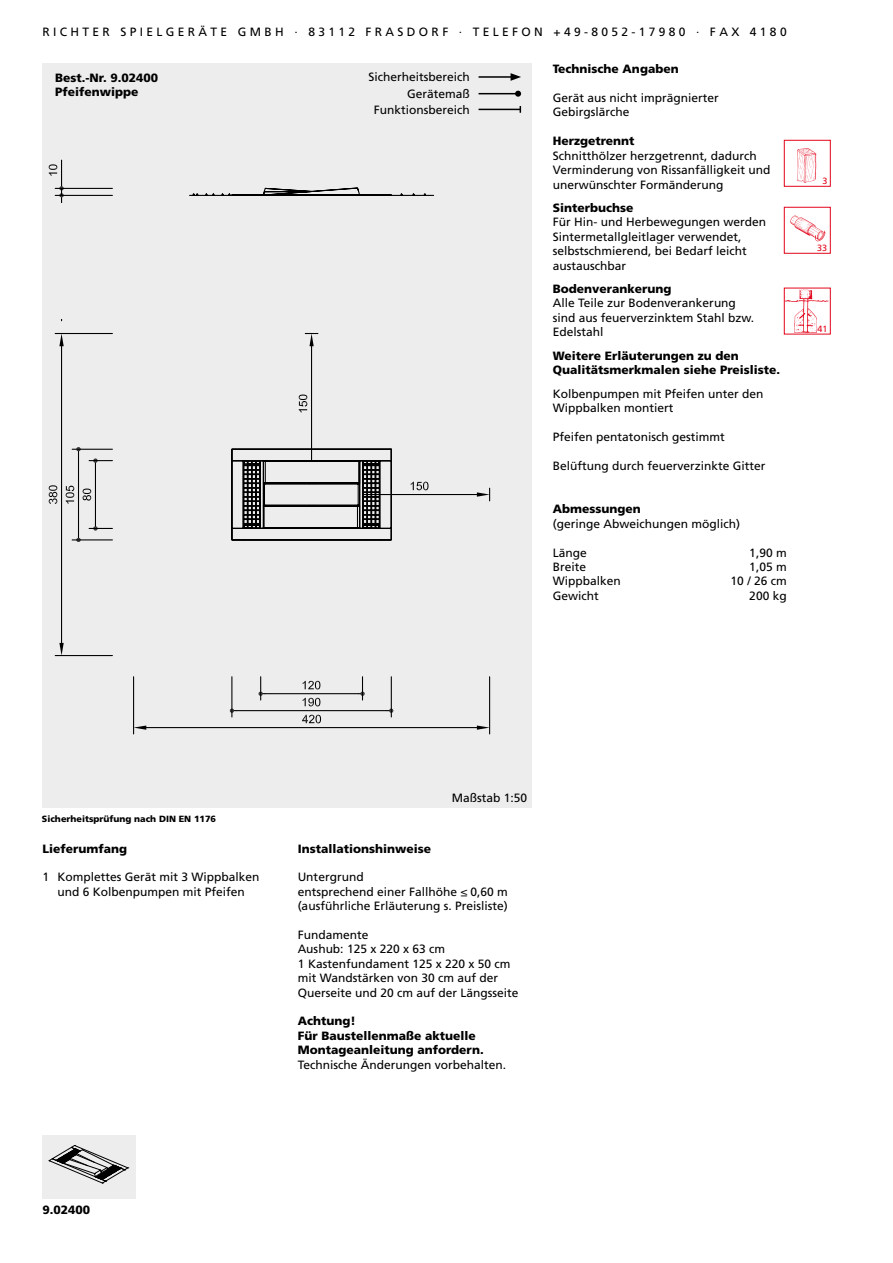
<style>
.page{position:relative;width:893px;height:1263px;background:#fff}
.page>*{position:absolute;margin:0;border:0;box-sizing:border-box;transform-origin:0 0}
.t1{font:12px/14.4px "Frutiger LT Std";color:#000}
.t2{font:900 12px/14.4px "Frutiger LT Std";color:#000}
.t3{font:900 9px "Frutiger LT Std";color:#000}
.t4{font:9px "Frutiger LT Std";color:#e3051b}
</style>
<div class="page">
<div style="left:784px;top:140px;width:47px;height:47px;border:1px solid #e3051b"></div>
<img style="left:797px;top:148px;width:20px;height:34px">
<div style="left:784px;top:207px;width:47px;height:47px;border:1px solid #e3051b"></div>
<img style="left:790px;top:215px;width:36px;height:27px">
<div style="left:784px;top:288px;width:47px;height:46px;border:1px solid #e3051b"></div>
<img style="left:785px;top:288px;width:44px;height:46px">
<div style="left:43px;top:64px;width:488px;height:744px;background:#ededed"></div>
<div style="left:43px;top:1135px;width:93px;height:64px;background:#ededed"></div>
<svg style="left:49px;top:1145px;width:80px;height:39px"></svg>
<hr style="left:479px;top:76px;width:34px;height:2px;background:#000">
<svg style="left:511px;top:73px;width:10px;height:8px"></svg>
<hr style="left:479px;top:93px;width:39px;height:1px;background:#000">
<svg style="left:515px;top:91px;width:6px;height:6px"></svg>
<hr style="left:479px;top:109px;width:41px;height:1px;background:#000">
<hr style="left:55px;top:195px;width:57px;height:1px;background:#000">
<hr style="left:55px;top:188px;width:57px;height:1px;background:#000">
<svg style="left:49px;top:160px;width:15px;height:43px"></svg>
<svg style="left:189px;top:187px;width:246px;height:9px"></svg>
<hr style="left:362px;top:494px;width:115px;height:1px;background:#000">
<svg style="left:477px;top:488px;width:13px;height:13px"></svg>
<svg style="left:411px;top:482px;width:18px;height:8px"></svg>
<svg style="left:231px;top:333px;width:161px;height:208px"></svg>
<hr style="left:265px;top:693px;width:93px;height:1px;background:#000">
<svg style="left:358px;top:677px;width:7px;height:23px"></svg>
<svg style="left:259px;top:677px;width:6px;height:23px"></svg>
<svg style="left:303px;top:681px;width:17px;height:8px"></svg>
<hr style="left:231px;top:677px;width:1px;height:40px;background:#000">
<hr style="left:391px;top:677px;width:1px;height:40px;background:#000">
<hr style="left:236px;top:710px;width:151px;height:1px;background:#000">
<svg style="left:230px;top:708px;width:6px;height:5px"></svg>
<svg style="left:387px;top:708px;width:6px;height:5px"></svg>
<svg style="left:303px;top:698px;width:17px;height:8px"></svg>
<hr style="left:95px;top:465px;width:1px;height:59px;background:#000">
<svg style="left:89px;top:524px;width:23px;height:7px"></svg>
<svg style="left:89px;top:458px;width:23px;height:7px"></svg>
<svg style="left:83px;top:488px;width:8px;height:13px"></svg>
<hr style="left:72px;top:539px;width:40px;height:1px;background:#000">
<hr style="left:72px;top:449px;width:40px;height:1px;background:#000">
<hr style="left:78px;top:453px;width:1px;height:83px;background:#000">
<svg style="left:76px;top:536px;width:5px;height:6px"></svg>
<svg style="left:76px;top:447px;width:5px;height:6px"></svg>
<svg style="left:66px;top:486px;width:8px;height:18px"></svg>
<hr style="left:133px;top:677px;width:1px;height:57px;background:#000">
<hr style="left:489px;top:677px;width:1px;height:57px;background:#000">
<hr style="left:146px;top:727px;width:331px;height:1px;background:#000">
<svg style="left:134px;top:725px;width:12px;height:5px"></svg>
<svg style="left:477px;top:725px;width:13px;height:5px"></svg>
<svg style="left:302px;top:715px;width:19px;height:8px"></svg>
<hr style="left:55px;top:655px;width:57px;height:1px;background:#000">
<hr style="left:55px;top:333px;width:57px;height:1px;background:#000">
<hr style="left:61px;top:346px;width:1px;height:297px;background:#000">
<svg style="left:59px;top:643px;width:5px;height:12px"></svg>
<svg style="left:59px;top:334px;width:5px;height:12px"></svg>
<svg style="left:49px;top:485px;width:8px;height:19px"></svg>
<hr style="left:55px;top:320px;width:57px;height:1px;background:#000">
<p class="t1" style="left:43px;top:25px;width:746px">R I C H T E R S P I E L G E R Ä T E G M B H · 8 3 1 1 2 F R A S D O R F · T E L E F O N + 4 9 - 8 0 5 2 - 1 7 9 8 0 · F A X 4 1 8 0</p>
<p class="t2" style="left:55px;top:70px;width:104px">Best.-Nr. 9.02400<br>Pfeifenwippe</p>
<p class="t1" style="left:368px;top:69px;width:103px;line-height:16.2px;text-align:right">Sicherheitsbereich<br>Gerätemaß<br>Funktionsbereich</p>
<p class="t2" style="left:553px;top:61px;width:127px">Technische Angaben</p>
<p class="t1" style="left:553px;top:90px;width:168px">Gerät aus nicht imprägnierter<br>Gebirgslärche</p>
<p class="t2" style="left:553px;top:134px;width:83px">Herzgetrennt</p>
<p class="t1" style="left:553px;top:148px;width:219px">Schnitthölzer herzgetrennt, dadurch<br>Verminderung von Rissanfälligkeit und unerwünschter Formänderung</p>
<p class="t2" style="left:553px;top:201px;width:82px">Sinterbuchse</p>
<p class="t1" style="left:553px;top:215px;width:215px">Für Hin- und Herbewegungen werden<br>Sintermetallgleitlager verwendet, selbstschmierend, bei Bedarf leicht austauschbar</p>
<p class="t2" style="left:553px;top:282px;width:120px">Bodenverankerung</p>
<p class="t1" style="left:553px;top:296px;width:203px">Alle Teile zur Bodenverankerung sind aus feuerverzinktem Stahl bzw.<br>Edelstahl</p>
<p class="t2" style="left:553px;top:348px;width:229px">Weitere Erläuterungen zu den<br>Qualitätsmerkmalen siehe Preisliste.</p>
<p class="t1" style="left:553px;top:387px;width:212px">Kolbenpumpen mit Pfeifen unter den<br>Wippbalken montiert</p>
<p class="t1" style="left:553px;top:430px;width:174px">Pfeifen pentatonisch gestimmt</p>
<p class="t1" style="left:553px;top:459px;width:214px">Belüftung durch feuerverzinkte Gitter</p>
<p class="t2" style="left:553px;top:502px;width:90px">Abmessungen</p>
<p class="t1" style="left:553px;top:516px;width:189px">(geringe Abweichungen möglich)</p>
<p class="t1" style="left:553px;top:545px;width:36px">Länge</p>
<p class="t1" style="left:749px;top:545px;width:39px">1,90 m</p>
<p class="t1" style="left:553px;top:560px;width:35px">Breite</p>
<p class="t1" style="left:749px;top:560px;width:39px">1,05 m</p>
<p class="t1" style="left:553px;top:574px;width:70px">Wippbalken</p>
<p class="t1" style="left:731px;top:574px;width:58px">10 / 26 cm</p>
<p class="t1" style="left:553px;top:588px;width:47px">Gewicht</p>
<p class="t1" style="left:749px;top:588px;width:39px">200 kg</p>
<p class="t4" style="left:822px;top:175px;width:7px">3</p>
<p class="t4" style="left:817px;top:242px;width:12px">33</p>
<p class="t4" style="left:817px;top:323px;width:12px">41</p>
<p class="t3" style="left:42px;top:813px;width:176px">Sicherheitsprüfung nach DIN EN 1176</p>
<p class="t2" style="left:43px;top:841px;width:86px">Lieferumfang</p>
<p class="t1" style="left:43px;top:870px;width:218px;text-align:center">1 Komplettes Gerät mit 3 Wippbalken und 6 Kolbenpumpen mit Pfeifen</p>
<p class="t1" style="left:452px;top:790px;width:77px">Maßstab 1:50</p>
<p class="t2" style="left:298px;top:841px;width:135px">Installationshinweise</p>
<p class="t1" style="left:298px;top:870px;width:212px">Untergrund<br>entsprechend einer Fallhöhe ≤ 0,60 m (ausführliche Erläuterung s. Preisliste)</p>
<p class="t1" style="left:298px;top:928px;width:222px">Fundamente<br>Aushub: 125 x 220 x 63 cm<br>1 Kastenfundament 125 x 220 x 50 cm mit Wandstärken von 30 cm auf der<br>Querseite und 20 cm auf der Längsseite</p>
<p class="t2" style="left:298px;top:1014px;width:188px">Achtung!<br>Für Baustellenmaße aktuelle<br>Montageanleitung anfordern.</p>
<p class="t1" style="left:298px;top:1057px;width:210px">Technische Änderungen vorbehalten.</p>
<p class="t2" style="left:43px;top:1203px;width:49px">9.02400</p>
</div>
